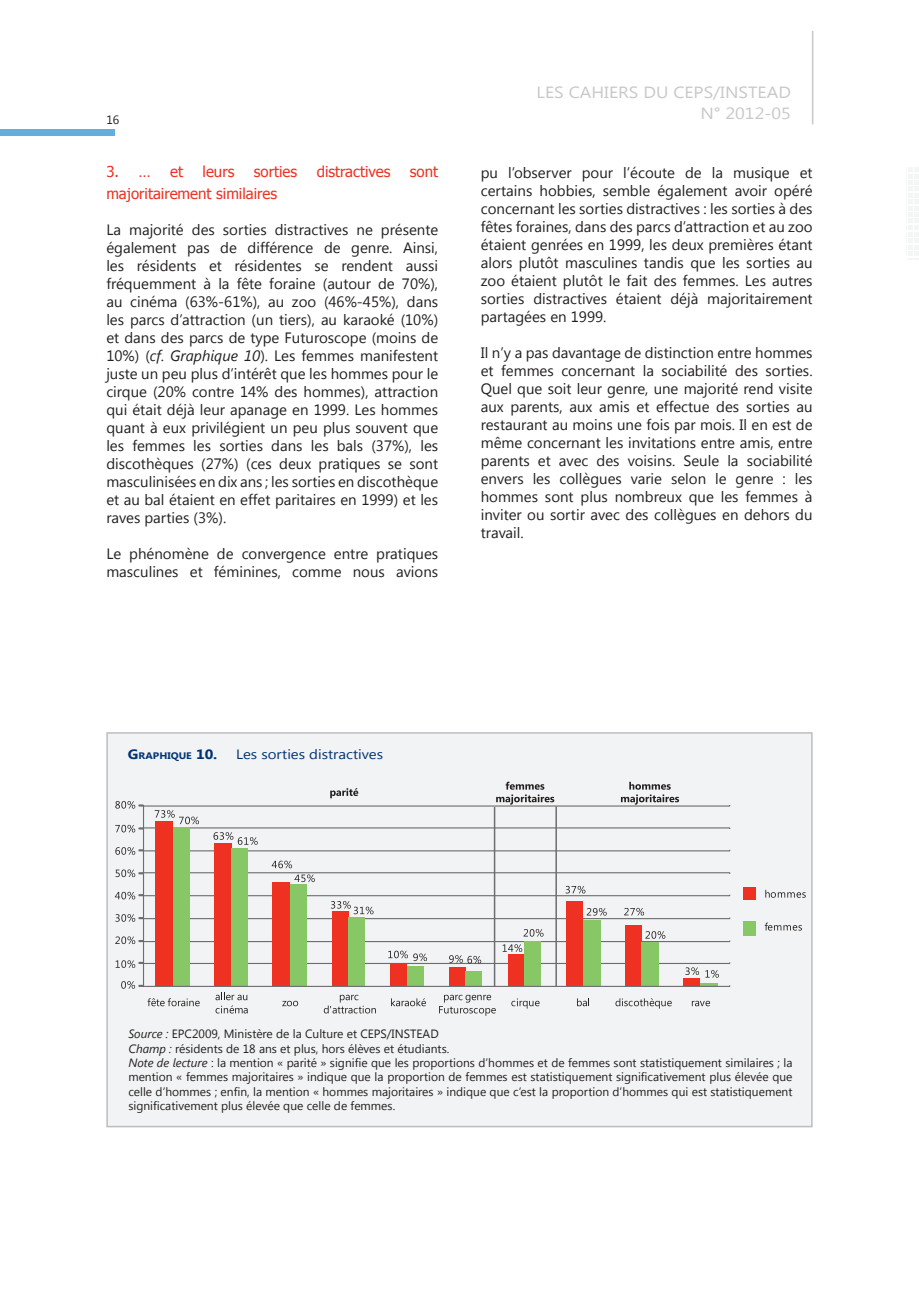
<style>
.page{position:relative;width:919px;height:1289px;background:#fff}
.page>*{position:absolute;margin:0;border:0;box-sizing:border-box;transform-origin:0 0}
.t1{font:16.2px/21.6px "Segoe UI";color:#c7c8ca;text-align:right;scale:1.11 1}
.t2{font:15px/18px "Segoe UI";color:#231f20;text-align:justify}
.t3{font:15px "Tahoma";color:#ef3122}
.t4{font:13.5px "Segoe UI";color:#013374;scale:1.11 1}
.t5{font:12px/14.4px "Segoe UI";color:#231f20}
.t6{font:700 9.45px "Segoe UI";color:#013374;scale:1.11 1}
.s1{font-style:italic}
.s2{font-size:13.5px}
</style>
<div class="page">
<div style="left:0;top:129px;width:114px;height:7px;background:#64addf"></div>
<hr style="left:811px;top:31px;width:2px;height:93px;background:#c7c8ca">
<svg style="left:908px;top:168px;width:10px;height:91px"></svg>
<div style="left:106px;top:732px;width:706px;height:395px;background:#f2f3f4;border:2px solid #bcbdc0"></div>
<div style="left:142px;top:827px;width:588px;height:2px;border:1px solid #6c6d70"></div>
<div style="left:142px;top:849px;width:588px;height:2px;border:1px solid #6c6d70"></div>
<div style="left:142px;top:872px;width:588px;height:2px;border:1px solid #6c6d70"></div>
<div style="left:142px;top:894px;width:588px;height:2px;border:1px solid #6c6d70"></div>
<div style="left:142px;top:917px;width:588px;height:2px;border:1px solid #6c6d70"></div>
<div style="left:142px;top:939px;width:588px;height:3px;border:1px solid #6c6d70"></div>
<div style="left:142px;top:961px;width:588px;height:3px;border:1px solid #6c6d70"></div>
<div style="left:155px;top:821px;width:18px;height:164px;background:#ef3122"></div>
<div style="left:214px;top:843px;width:17px;height:142px;background:#ef3122"></div>
<div style="left:272px;top:882px;width:18px;height:103px;background:#ef3122"></div>
<div style="left:332px;top:911px;width:16px;height:74px;background:#ef3122"></div>
<div style="left:390px;top:962px;width:17px;height:23px;background:#ef3122"></div>
<div style="left:449px;top:967px;width:16px;height:18px;background:#ef3122"></div>
<div style="left:507px;top:954px;width:17px;height:31px;background:#ef3122"></div>
<div style="left:566px;top:901px;width:17px;height:84px;background:#ef3122"></div>
<div style="left:625px;top:925px;width:16px;height:60px;background:#ef3122"></div>
<div style="left:683px;top:978px;width:17px;height:7px;background:#ef3122"></div>
<div style="left:173px;top:827px;width:16px;height:158px;background:#87c765"></div>
<div style="left:231px;top:848px;width:17px;height:137px;background:#87c765"></div>
<div style="left:290px;top:884px;width:16px;height:101px;background:#87c765"></div>
<div style="left:348px;top:917px;width:17px;height:68px;background:#87c765"></div>
<div style="left:407px;top:966px;width:16px;height:19px;background:#87c765"></div>
<div style="left:465px;top:971px;width:17px;height:14px;background:#87c765"></div>
<div style="left:524px;top:941px;width:16px;height:44px;background:#87c765"></div>
<div style="left:583px;top:920px;width:17px;height:65px;background:#87c765"></div>
<div style="left:641px;top:942px;width:17px;height:43px;background:#87c765"></div>
<svg style="left:700px;top:983px;width:17px;height:1px"></svg>
<div style="left:142px;top:805px;width:2px;height:181px;border:1px solid #6c6d70"></div>
<svg style="left:272px;top:860px;width:20px;height:8px"></svg>
<svg style="left:502px;top:944px;width:20px;height:7px"></svg>
<svg style="left:565px;top:885px;width:20px;height:8px"></svg>
<svg style="left:624px;top:907px;width:20px;height:8px"></svg>
<svg style="left:685px;top:967px;width:14px;height:7px"></svg>
<svg style="left:155px;top:810px;width:44px;height:14px"></svg>
<svg style="left:213px;top:832px;width:45px;height:12px"></svg>
<svg style="left:294px;top:874px;width:21px;height:8px"></svg>
<svg style="left:331px;top:901px;width:42px;height:13px"></svg>
<svg style="left:388px;top:950px;width:39px;height:11px"></svg>
<svg style="left:449px;top:955px;width:32px;height:8px"></svg>
<svg style="left:523px;top:929px;width:20px;height:7px"></svg>
<svg style="left:586px;top:908px;width:20px;height:7px"></svg>
<svg style="left:645px;top:931px;width:20px;height:7px"></svg>
<svg style="left:705px;top:970px;width:13px;height:7px"></svg>
<svg style="left:121px;top:981px;width:23px;height:7px"></svg>
<svg style="left:116px;top:960px;width:28px;height:7px"></svg>
<svg style="left:115px;top:936px;width:29px;height:8px"></svg>
<svg style="left:115px;top:914px;width:29px;height:7px"></svg>
<svg style="left:115px;top:891px;width:29px;height:8px"></svg>
<svg style="left:116px;top:869px;width:28px;height:8px"></svg>
<svg style="left:115px;top:847px;width:29px;height:7px"></svg>
<svg style="left:115px;top:824px;width:29px;height:8px"></svg>
<svg style="left:115px;top:801px;width:29px;height:7px"></svg>
<svg style="left:147px;top:998px;width:53px;height:8px"></svg>
<svg style="left:215px;top:992px;width:33px;height:21px"></svg>
<svg style="left:282px;top:1000px;width:16px;height:6px"></svg>
<svg style="left:324px;top:994px;width:52px;height:19px"></svg>
<svg style="left:391px;top:998px;width:35px;height:8px"></svg>
<svg style="left:439px;top:994px;width:57px;height:21px"></svg>
<svg style="left:511px;top:998px;width:28px;height:10px"></svg>
<svg style="left:577px;top:998px;width:12px;height:8px"></svg>
<svg style="left:615px;top:998px;width:56px;height:10px"></svg>
<svg style="left:691px;top:1000px;width:19px;height:6px"></svg>
<svg style="left:765px;top:889px;width:40px;height:8px"></svg>
<svg style="left:764px;top:922px;width:37px;height:8px"></svg>
<div style="left:743px;top:887px;width:13px;height:13px;background:#ef3122"></div>
<div style="left:743px;top:920px;width:13px;height:15px;background:#87c765"></div>
<hr style="left:494px;top:807px;width:1px;height:179px;background:#6c6d70">
<hr style="left:555px;top:806px;width:2px;height:180px;background:#6c6d70">
<svg style="left:330px;top:788px;width:28px;height:10px"></svg>
<svg style="left:496px;top:781px;width:58px;height:23px"></svg>
<svg style="left:621px;top:781px;width:58px;height:23px"></svg>
<p class="t5" style="left:106px;top:112px;width:14px">16</p>
<p class="t3" style="left:106px;top:162px;width:46px">3. …</p>
<p class="t3" style="left:170px;top:162px;width:14px">et</p>
<p class="t3" style="left:203px;top:162px;width:33px">leurs</p>
<p class="t3" style="left:254px;top:162px;width:45px">sorties</p>
<p class="t3" style="left:317px;top:162px;width:75px">distractives</p>
<p class="t3" style="left:410px;top:162px;width:30px">sont</p>
<p class="t3" style="left:106px;top:183px;width:172px">majoritairement similaires</p>
<p class="t2" style="left:106px;top:220px;width:333px">La majorité des sorties distractives ne présente également pas de différence de genre. Ainsi, les résidents et résidentes se rendent aussi fréquemment à la fête foraine (autour de 70%), au cinéma (63%-61%), au zoo (46%-45%), dans les parcs d’attraction (un tiers), au karaoké (10%) et dans des parcs de type Futuroscope (moins de 10%) (<span class="s1">cf</span>. <span class="s1">Graphique 10</span>). Les femmes manifestent juste un peu plus d’intérêt que les hommes pour le cirque (20% contre 14% des hommes), attraction qui était déjà leur apanage en 1999. Les hommes quant à eux privilégient un peu plus souvent que les femmes les sorties dans les bals (37%), les discothèques (27%) (ces deux pratiques se sont masculinisées en dix ans ; les sorties en discothèque et au bal étaient en effet paritaires en 1999) et les raves parties (3%).</p>
<p class="t2" style="left:106px;top:544px;width:333px">Le phénomène de convergence entre pratiques masculines et féminines, comme nous avions</p>
<p class="t1" style="left:536px;top:81px;width:231px">LES CAHIERS DU CEPS/INSTEAD<br>N° 2012-05</p>
<p class="t2" style="left:480px;top:163px;width:333px">pu l’observer pour l’écoute de la musique et certains hobbies, semble également avoir opéré concernant les sorties distractives : les sorties à des fêtes foraines, dans des parcs d’attraction et au zoo étaient genrées en 1999, les deux premières étant alors plutôt masculines tandis que les sorties au zoo étaient plutôt le fait des femmes. Les autres sorties distractives étaient déjà majoritairement partagées en 1999.</p>
<p class="t2" style="left:480px;top:343px;width:333px">Il n’y a pas davantage de distinction entre hommes et femmes concernant la sociabilité des sorties.<br>Quel que soit leur genre, une majorité rend visite aux parents, aux amis et effectue des sorties au restaurant au moins une fois par mois. Il en est de même concernant les invitations entre amis, entre parents et avec des voisins. Seule la sociabilité envers les collègues varie selon le genre : les hommes sont plus nombreux que les femmes à inviter ou sortir avec des collègues en dehors du travail.</p>
<p class="t6" style="left:128px;top:748px;width:82px"><span class="s2">G</span>RAPHIQUE <span class="s2">10.</span></p>
<p class="t4" style="left:236px;top:744px;width:134px">Les sorties distractives</p>
<p class="t5" style="left:128px;top:1026px;width:665px"><span class="s1">Source :</span> EPC2009, Ministère de la Culture et CEPS/INSTEAD<br><span class="s1">Champ :</span> résidents de 18 ans et plus, hors élèves et étudiants.<br><span class="s1">Note de lecture</span> : la mention « parité » signifie que les proportions d’hommes et de femmes sont statistiquement similaires ; la mention « femmes majoritaires » indique que la proportion de femmes est statistiquement significativement plus élevée que celle d’hommes ; enfin, la mention « hommes majoritaires » indique que c’est la proportion d’hommes qui est statistiquement significativement plus élevée que celle de femmes.</p>
</div>
